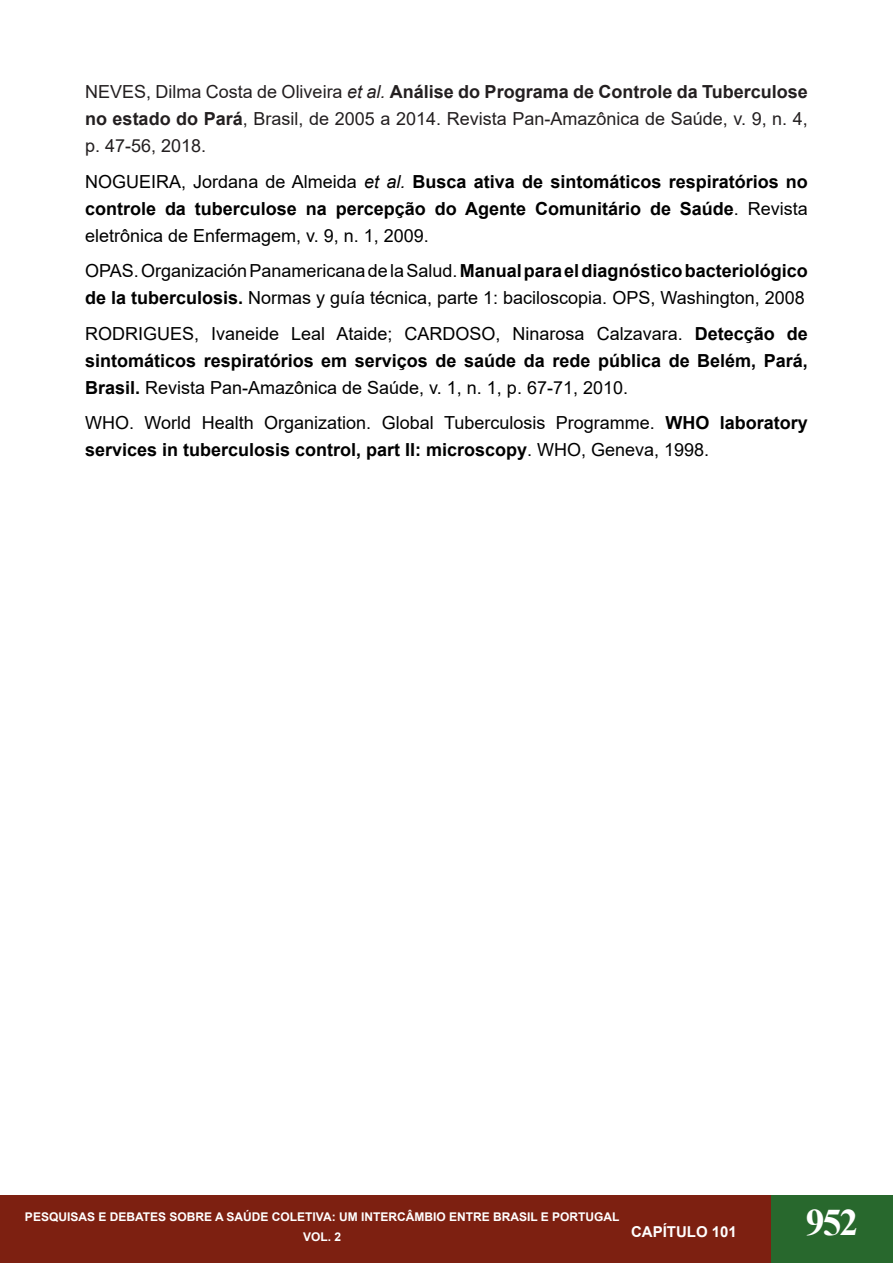
<style>
.page{position:relative;width:893px;height:1263px;background:#fff}
.page>*{position:absolute;margin:0;border:0;box-sizing:border-box;transform-origin:0 0}
.t1{font:700 37.5px "Times New Roman";color:#fff}
.t2{font:18px/27px "Arial";color:#000}
.t3{font:700 18px/27px "Arial";color:#000;text-align:justify}
.t4{font:18px/27px "Arial";color:#231f20;text-align:justify}
.t5{font:700 15px "Arial";color:#fff}
.t6{font:700 12px/20.2px "Arial";color:#fff;text-align:center}
.s1{font-style:italic}
.s2{font-weight:700}
.s3{font-weight:400}
.s4{font-weight:400;font-style:italic}
</style>
<div class="page">
<div style="left:0;top:1196px;width:893px;height:67px;background:#7d2011"></div>
<div style="left:771px;top:1196px;width:122px;height:67px;background:#28682d"></div>
<p class="t4" style="left:85px;top:78px;width:724px">NEVES, Dilma Costa de Oliveira <span class="s1">et al.</span> <span class="s2">Análise do Programa de Controle da Tuberculose no estado do Pará</span>, Brasil, de 2005 a 2014. Revista Pan-Amazônica de Saúde, v. 9, n. 4, p. 47-56, 2018.</p>
<p class="t3" style="left:85px;top:168px;width:724px"><span class="s3">NOGUEIRA, Jordana de Almeida</span> <span class="s4">et al.</span> Busca ativa de sintomáticos respiratórios no controle da tuberculose na percepção do Agente Comunitário de Saúde<span class="s3">. Revista eletrônica de Enfermagem, v. 9, n. 1, 2009.</span></p>
<p class="t2" style="left:85px;top:257px;width:724px">OPAS. Organización Panamericana de la Salud. <span class="s2">Manual para el diagnóstico bacteriológico de la tuberculosis.</span> Normas y guía técnica, parte 1: baciloscopia. OPS, Washington, 2008</p>
<p class="t2" style="left:85px;top:320px;width:724px;text-align:justify">RODRIGUES, Ivaneide Leal Ataide; CARDOSO, Ninarosa Calzavara. <span class="s2">Detecção de sintomáticos respiratórios em serviços de saúde da rede pública de Belém, Pará, Brasil.</span> Revista Pan-Amazônica de Saúde, v. 1, n. 1, p. 67-71, 2010.</p>
<p class="t2" style="left:85px;top:409px;width:724px">WHO. World Health Organization. Global Tuberculosis Programme. <span class="s2">WHO laboratory services in tuberculosis control, part II: microscopy</span>. WHO, Geneva, 1998.</p>
<p class="t6" style="left:25px;top:1207px;width:596px">PESQUISAS E DEBATES SOBRE A SAÚDE COLETIVA: UM INTERCÂMBIO ENTRE BRASIL E PORTUGAL<br>VOL. 2</p>
<p class="t5" style="left:631px;top:1221px;width:107px">CAPÍTULO 101</p>
<h1 class="t1" style="left:806px;top:1195px;width:54px">952</h1>
</div>
